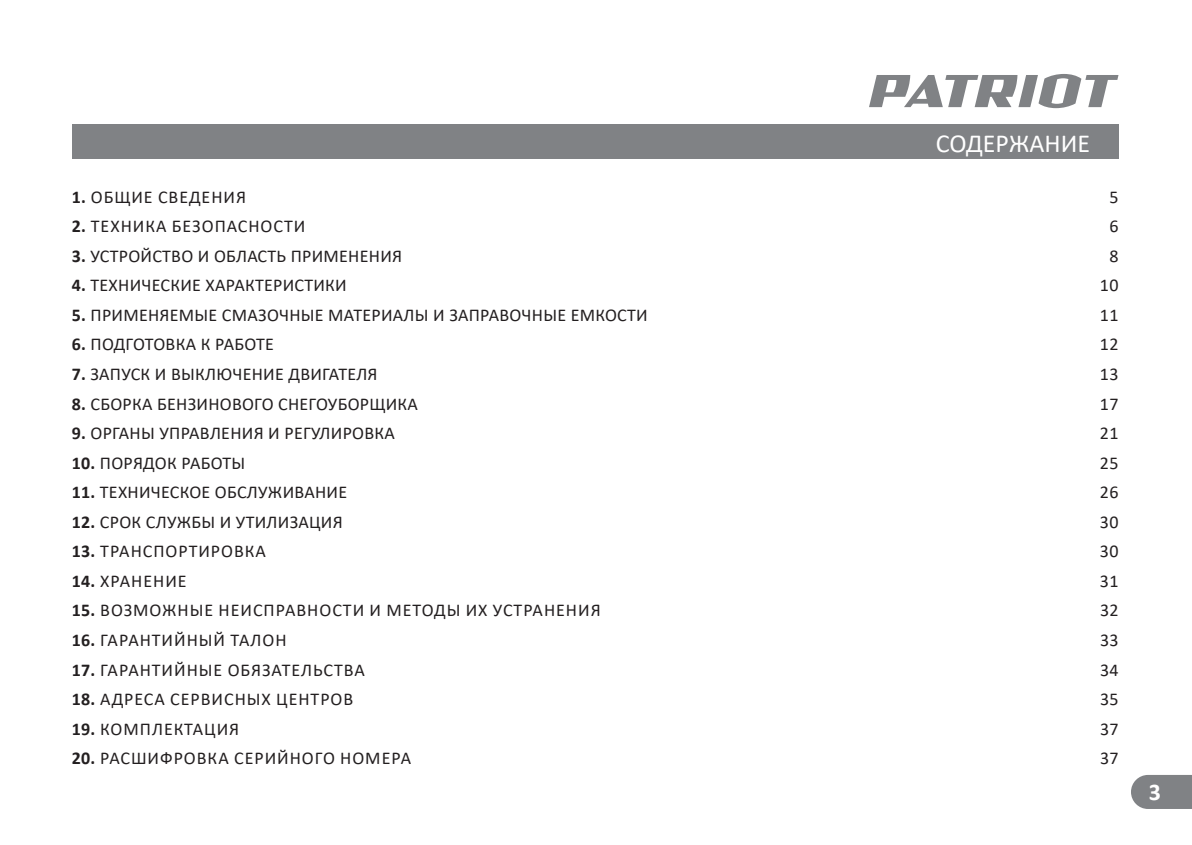
<style>
.page{position:relative;width:1192px;height:845px;background:#fff}
.page>*{position:absolute;margin:0;border:0;box-sizing:border-box;transform-origin:0 0}
.t1{font:26px "Calibri";color:#fff}
.t2{font:700 24px "Calibri";color:#fff}
.t3{font:18px "Calibri";letter-spacing:.015em;color:#231f20}
.t4{font:18px "Calibri";letter-spacing:.055em;color:#231f20}
.s1{font-weight:700}
</style>
<div class="page">
<svg style="left:869px;top:74px;width:249px;height:34px"></svg>
<div style="left:72px;top:125px;width:1046px;height:34px;background:#808285"></div>
<div style="left:1131px;top:775px;width:61px;height:33px;background:#808285"></div>
<h1 class="t1" style="left:936px;top:125px;width:156px">СОДЕРЖАНИЕ</h1>
<p class="t4" style="left:72px;top:184px;width:176px"><span class="s1">1.</span> ОБЩИЕ СВЕДЕНИЯ</p>
<p class="t3" style="left:1109px;top:184px;width:11px">5</p>
<p class="t4" style="left:72px;top:214px;width:235px"><span class="s1">2.</span> ТЕХНИКА БЕЗОПАСНОСТИ</p>
<p class="t3" style="left:1109px;top:214px;width:11px">6</p>
<p class="t3" style="left:72px;top:243px;width:332px"><span class="s1">3.</span> УСТРОЙСТВО И ОБЛАСТЬ ПРИМЕНЕНИЯ</p>
<p class="t3" style="left:1109px;top:243px;width:11px">8</p>
<p class="t3" style="left:72px;top:273px;width:277px"><span class="s1">4.</span> ТЕХНИЧЕСКИЕ ХАРАКТЕРИСТИКИ</p>
<p class="t3" style="left:1100px;top:273px;width:20px">10</p>
<p class="t3" style="left:72px;top:302px;width:577px"><span class="s1">5.</span> ПРИМЕНЯЕМЫЕ СМАЗОЧНЫЕ МАТЕРИАЛЫ И ЗАПРАВОЧНЫЕ ЕМКОСТИ</p>
<p class="t3" style="left:1100px;top:302px;width:20px">11</p>
<p class="t3" style="left:72px;top:332px;width:204px"><span class="s1">6.</span> ПОДГОТОВКА К РАБОТЕ</p>
<p class="t3" style="left:1100px;top:332px;width:20px">12</p>
<p class="t3" style="left:72px;top:361px;width:307px"><span class="s1">7.</span> ЗАПУСК И ВЫКЛЮЧЕНИЕ ДВИГАТЕЛЯ</p>
<p class="t3" style="left:1100px;top:361px;width:20px">13</p>
<p class="t3" style="left:72px;top:391px;width:348px"><span class="s1">8.</span> СБОРКА БЕНЗИНОВОГО СНЕГОУБОРЩИКА</p>
<p class="t3" style="left:1100px;top:391px;width:20px">17</p>
<p class="t3" style="left:72px;top:420px;width:325px"><span class="s1">9.</span> ОРГАНЫ УПРАВЛЕНИЯ И РЕГУЛИРОВКА</p>
<p class="t3" style="left:1100px;top:420px;width:20px">21</p>
<p class="t3" style="left:72px;top:450px;width:175px"><span class="s1">10.</span> ПОРЯДОК РАБОТЫ</p>
<p class="t3" style="left:1100px;top:450px;width:20px">25</p>
<p class="t3" style="left:72px;top:479px;width:277px"><span class="s1">11.</span> ТЕХНИЧЕСКОЕ ОБСЛУЖИВАНИЕ</p>
<p class="t3" style="left:1100px;top:479px;width:20px">26</p>
<p class="t3" style="left:72px;top:509px;width:272px"><span class="s1">12.</span> СРОК СЛУЖБЫ И УТИЛИЗАЦИЯ</p>
<p class="t3" style="left:1100px;top:509px;width:20px">30</p>
<p class="t4" style="left:72px;top:538px;width:196px"><span class="s1">13.</span> ТРАНСПОРТИРОВКА</p>
<p class="t3" style="left:1100px;top:538px;width:20px">30</p>
<p class="t4" style="left:72px;top:568px;width:116px"><span class="s1">14.</span> ХРАНЕНИЕ</p>
<p class="t3" style="left:1100px;top:568px;width:20px">31</p>
<p class="t4" style="left:72px;top:598px;width:530px"><span class="s1">15.</span> ВОЗМОЖНЫЕ НЕИСПРАВНОСТИ И МЕТОДЫ ИХ УСТРАНЕНИЯ</p>
<p class="t3" style="left:1100px;top:598px;width:20px">32</p>
<p class="t4" style="left:72px;top:627px;width:216px"><span class="s1">16.</span> ГАРАНТИЙНЫЙ ТАЛОН</p>
<p class="t3" style="left:1100px;top:627px;width:20px">33</p>
<p class="t4" style="left:72px;top:657px;width:295px"><span class="s1">17.</span> ГАРАНТИЙНЫЕ ОБЯЗАТЕЛЬСТВА</p>
<p class="t3" style="left:1100px;top:657px;width:20px">34</p>
<p class="t4" style="left:72px;top:686px;width:283px"><span class="s1">18.</span> АДРЕСА СЕРВИСНЫХ ЦЕНТРОВ</p>
<p class="t3" style="left:1100px;top:686px;width:20px">35</p>
<p class="t4" style="left:72px;top:716px;width:169px"><span class="s1">19.</span> КОМПЛЕКТАЦИЯ</p>
<p class="t3" style="left:1100px;top:716px;width:20px">37</p>
<p class="t4" style="left:72px;top:745px;width:341px"><span class="s1">20.</span> РАСШИФРОВКА СЕРИЙНОГО НОМЕРА</p>
<p class="t3" style="left:1100px;top:745px;width:20px">37</p>
<h2 class="t2" style="left:1149px;top:774px;width:14px">3</h2>
</div>
